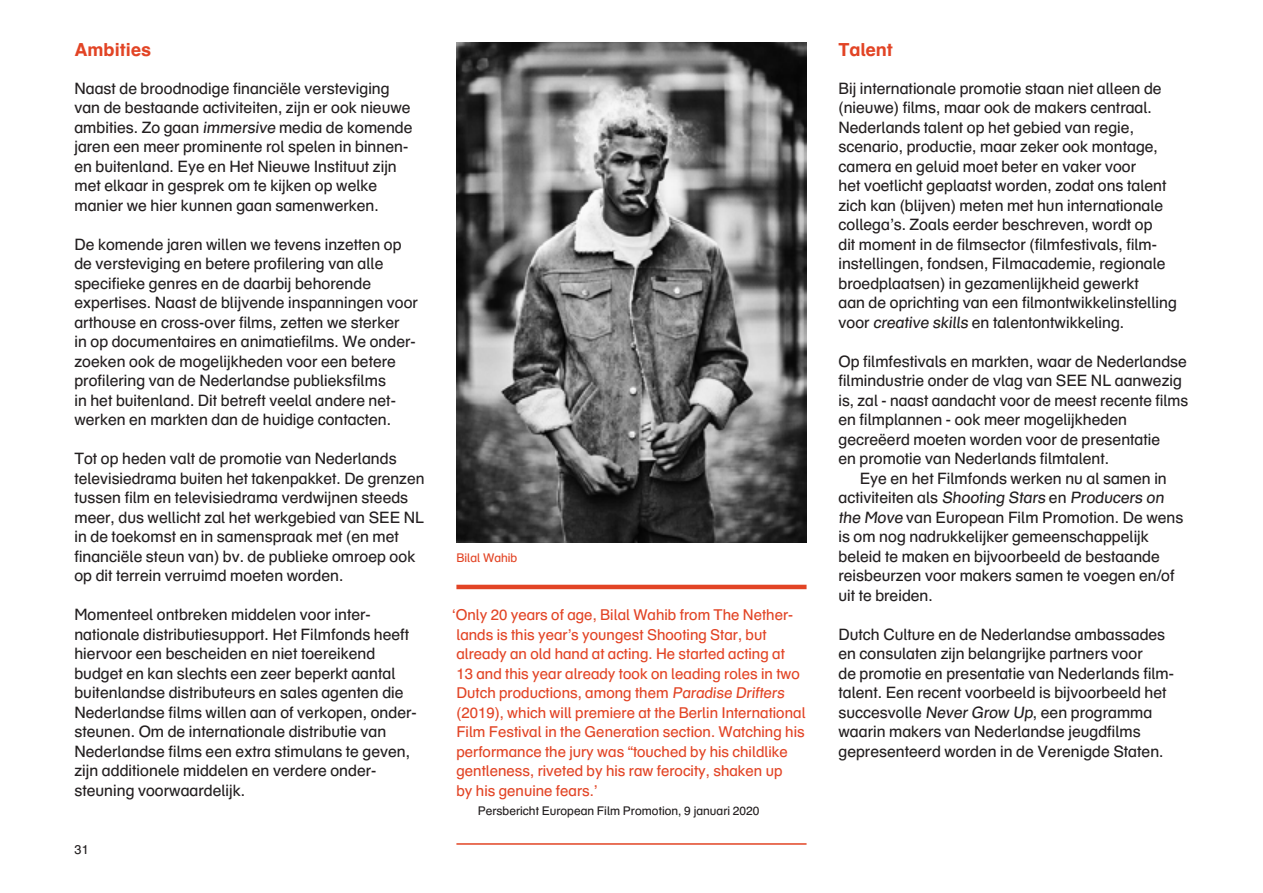
<style>
.page{position:relative;width:1263px;height:893px;background:#fff}
.page>*{position:absolute;margin:0;border:0;box-sizing:border-box;transform-origin:0 0}
.t1{font:700 18px "Eye Schulbuch";color:#e24425}
.t2{font:15.75px/19.5px "Eye Schulbuch";color:#231f20}
.t3{font:15px/19.5px "Eye Schulbuch";color:#e24425}
.t4{font:12.75px "Eye Schulbuch";color:#231f20}
.t5{font:12px "Eye Schulbuch";color:#231f20}
.t6{font:12px "Eye Schulbuch";color:#e24425}
</style>
<div class="page">
<img style="left:456px;top:43px;width:350px;height:499px">
<hr style="left:456px;top:585px;width:350px;height:4px;background:#e24425">
<hr style="left:456px;top:843px;width:350px;height:2px;background:#e24425">
<p class="t1" style="left:74px;top:38px;width:78px">Ambities</p>
<p class="t2" style="left:74px;top:78px;width:340px">Naast de broodnodige financiële versteviging van de bestaande activiteiten, zijn er ook nieuwe ambities. Zo gaan immersive media de komende jaren een meer prominente rol spelen in binnen&shy;en buitenland. Eye en Het Nieuwe Instituut zijn met elkaar in gesprek om te kijken op welke manier we hier kunnen gaan samenwerken.</p>
<p class="t2" style="left:74px;top:234px;width:345px">De komende jaren willen we tevens inzetten op de versteviging en betere profilering van alle specifieke genres en de daarbij behorende expertises. Naast de blijvende inspanningen voor arthouse en cross-over films, zetten we sterker<br>in op documentaires en animatiefilms. We onder&shy;zoeken ook de mogelijkheden voor een betere profilering van de Nederlandse publieksfilms<br>in het buitenland. Dit betreft veelal andere net&shy;werken en markten dan de huidige contacten.</p>
<p class="t2" style="left:74px;top:449px;width:352px">Tot op heden valt de promotie van Nederlands televisiedrama buiten het takenpakket. De grenzen tussen film en televisiedrama verdwijnen steeds meer, dus wellicht zal het werkgebied van SEE NL in de toekomst en in samenspraak met (en met financiële steun van) bv. de publieke omroep ook op dit terrein verruimd moeten worden.</p>
<p class="t2" style="left:74px;top:605px;width:342px">Momenteel ontbreken middelen voor inter&shy;nationale distributiesupport. Het Filmfonds heeft hiervoor een bescheiden en niet toereikend budget en kan slechts een zeer beperkt aantal buitenlandse distributeurs en sales agenten die Nederlandse films willen aan of verkopen, onder&shy;steunen. Om de internationale distributie van Nederlandse films een extra stimulans te geven, zijn additionele middelen en verdere onder&shy;steuning voorwaardelijk.</p>
<p class="t4" style="left:74px;top:842px;width:16px">31</p>
<p class="t6" style="left:456px;top:550px;width:62px">Bilal Wahib</p>
<p class="t3" style="left:452px;top:605px;width:355px">‘Only 20 years of age, Bilal Wahib from The Nether&shy;lands is this year’s youngest Shooting Star, but already an old hand at acting. He started acting at<br>13 and this year already took on leading roles in two Dutch productions, among them Paradise Drifters (2019), which will premiere at the Berlin International Film Festival in the Generation section. Watching his performance the jury was “touched by his childlike gentleness, riveted by his raw ferocity, shaken up<br>by his genuine fears.’</p>
<p class="t5" style="left:478px;top:803px;width:283px">Persbericht European Film Promotion, 9 januari 2020</p>
<p class="t1" style="left:838px;top:38px;width:56px">Talent</p>
<p class="t2" style="left:838px;top:78px;width:340px">Bij internationale promotie staan niet alleen de (nieuwe) films, maar ook de makers centraal.<br>Nederlands talent op het gebied van regie, scenario, productie, maar zeker ook montage, camera en geluid moet beter en vaker voor<br>het voetlicht geplaatst worden, zodat ons talent zich kan (blijven) meten met hun internationale collega’s. Zoals eerder beschreven, wordt op<br>dit moment in de filmsector (filmfestivals, film&shy;instellingen, fondsen, Filmacademie, regionale broedplaatsen) in gezamenlijkheid gewerkt<br>aan de oprichting van een filmontwikkelinstelling voor creative skills en talentontwikkeling.</p>
<p class="t2" style="left:838px;top:351px;width:351px">Op filmfestivals en markten, waar de Nederlandse filmindustrie onder de vlag van SEE NL aanwezig is, zal - naast aandacht voor de meest recente films en filmplannen - ook meer mogelijkheden gecreëerd moeten worden voor de presentatie<br>en promotie van Nederlands filmtalent.</p>
<p class="t2" style="left:838px;top:468px;width:347px;text-indent:21px">Eye en het Filmfonds werken nu al samen in activiteiten als Shooting Stars en Producers on the Move van European Film Promotion. De wens is om nog nadrukkelijker gemeenschappelijk beleid te maken en bijvoorbeeld de bestaande reisbeurzen voor makers samen te voegen en/of uit te breiden.</p>
<p class="t2" style="left:838px;top:624px;width:336px">Dutch Culture en de Nederlandse ambassades en consulaten zijn belangrijke partners voor<br>de promotie en presentatie van Nederlands film&shy;talent. Een recent voorbeeld is bijvoorbeeld het succesvolle Never Grow Up, een programma waarin makers van Nederlandse jeugdfilms gepresenteerd worden in de Verenigde Staten.</p>
</div>
